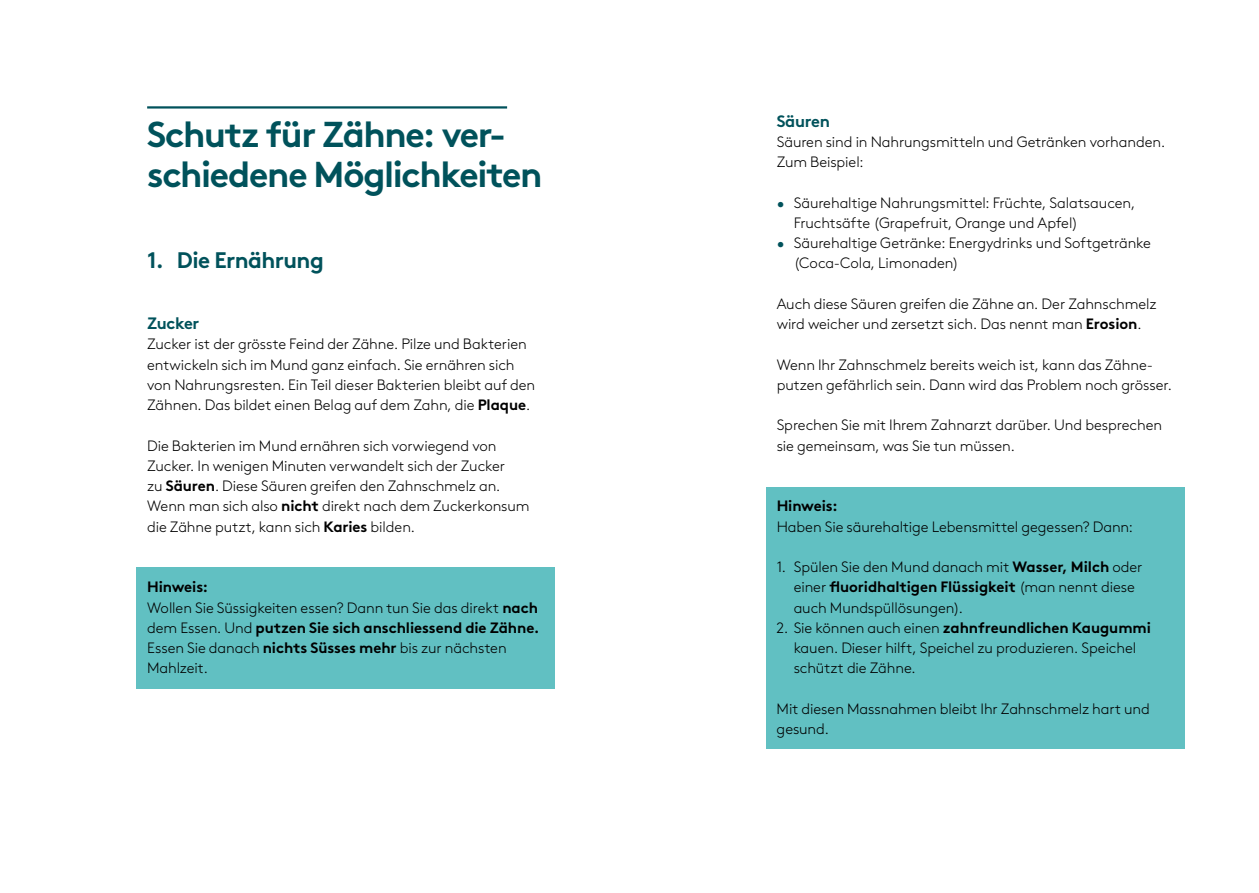
<style>
.page{position:relative;width:1259px;height:893px;background:#fff}
.page>*{position:absolute;margin:0;border:0;box-sizing:border-box;transform-origin:0 0}
.t1{font:700 36px/40.5px "Brown Pro";letter-spacing:-.04em;color:#00525b}
.t2{font:700 22.5px "Brown Pro";letter-spacing:-.025em;color:#00525b}
.t3{font:700 16.5px "Brown Pro";letter-spacing:-.02em;color:#00525b}
.t4{font:300 15px/20.2px "Brown Pro";letter-spacing:-.005em;color:#000}
.t5{font:700 15px "Brown Pro";letter-spacing:-.01em;color:#000}
.s1{font-weight:700}
.s2{color:#00525b}
</style>
<div class="page">
<div style="left:766px;top:487px;width:418px;height:261px;background:#61c0c2"></div>
<div style="left:136px;top:568px;width:419px;height:121px;background:#61c0c2"></div>
<hr style="left:147px;top:106px;width:360px;height:3px;background:#00525b">
<h1 class="t1" style="left:147px;top:110px;width:397px">Schutz für Zähne: ver&shy;schiedene Möglichkeiten</h1>
<h2 class="t2" style="left:147px;top:242px;width:178px">1. Die Ernährung</h2>
<p class="t3" style="left:147px;top:310px;width:54px">Zucker</p>
<p class="t4" style="left:147px;top:333px;width:389px">Zucker ist der grösste Feind der Zähne. Pilze und Bakterien entwickeln sich im Mund ganz einfach. Sie ernähren sich von Nahrungsresten. Ein Teil dieser Bakterien bleibt auf den Zähnen. Das bildet einen Belag auf dem Zahn, die <span class="s1">Plaque</span>.</p>
<p class="t4" style="left:147px;top:434px;width:384px">Die Bakterien im Mund ernähren sich vorwiegend von Zucker. In wenigen Minuten verwandelt sich der Zucker<br>zu <span class="s1">Säuren</span>. Diese Säuren greifen den Zahnschmelz an.<br>Wenn man sich also <span class="s1">nicht</span> direkt nach dem Zuckerkonsum die Zähne putzt, kann sich <span class="s1">Karies</span> bilden.</p>
<p class="t4" style="left:147px;top:576px;width:394px"><span class="s1">Hinweis:<br></span>Wollen Sie Süssigkeiten essen? Dann tun Sie das direkt <span class="s1">nach </span>dem Essen. Und <span class="s1">putzen Sie sich anschliessend die Zähne.<br></span>Essen Sie danach <span class="s1">nichts Süsses mehr</span> bis zur nächsten Mahlzeit.</p>
<p class="t3" style="left:776px;top:107px;width:55px">Säuren</p>
<p class="t4" style="left:776px;top:130px;width:390px">Säuren sind in Nahrungsmitteln und Getränken vorhanden.<br>Zum Beispiel:</p>
<p class="t4" style="left:793px;top:191px;width:343px;text-indent:-17px"><span class="s2">•</span> Säurehaltige Nahrungsmittel: Früchte, Salatsaucen,<br>Fruchtsäfte (Grapefruit, Orange und Apfel)</p>
<p class="t4" style="left:793px;top:232px;width:359px;text-indent:-17px"><span class="s2">•</span> Säurehaltige Getränke: Energydrinks und Softgetränke (Coca-Cola, Limonaden)</p>
<p class="t4" style="left:776px;top:292px;width:381px">Auch diese Säuren greifen die Zähne an. Der Zahnschmelz wird weicher und zersetzt sich. Das nennt man <span class="s1">Erosion</span>.</p>
<p class="t4" style="left:776px;top:353px;width:397px">Wenn Ihr Zahnschmelz bereits weich ist, kann das Zähne&shy;putzen gefährlich sein. Dann wird das Problem noch grösser.</p>
<p class="t4" style="left:776px;top:414px;width:387px">Sprechen Sie mit Ihrem Zahnarzt darüber. Und besprechen sie gemeinsam, was Sie tun müssen.</p>
<p class="t5" style="left:776px;top:494px;width:63px">Hinweis:</p>
<p class="t4" style="left:776px;top:515px;width:358px">Haben Sie säurehaltige Lebensmittel gegessen? Dann:</p>
<p class="t4" style="left:793px;top:556px;width:350px;text-indent:-17px">1. Spülen Sie den Mund danach mit <span class="s1">Wasser, Milch</span> oder einer <span class="s1">fluoridhaltigen Flüssigkeit</span> (man nennt diese auch Mundspüllösungen).</p>
<p class="t4" style="left:793px;top:616px;width:359px;text-indent:-17px">2. Sie können auch einen <span class="s1">zahnfreundlichen Kaugummi </span>kauen. Dieser hilft, Speichel zu produzieren. Speichel schützt die Zähne.</p>
<p class="t4" style="left:776px;top:697px;width:375px">Mit diesen Massnahmen bleibt Ihr Zahnschmelz hart und gesund.</p>
</div>
